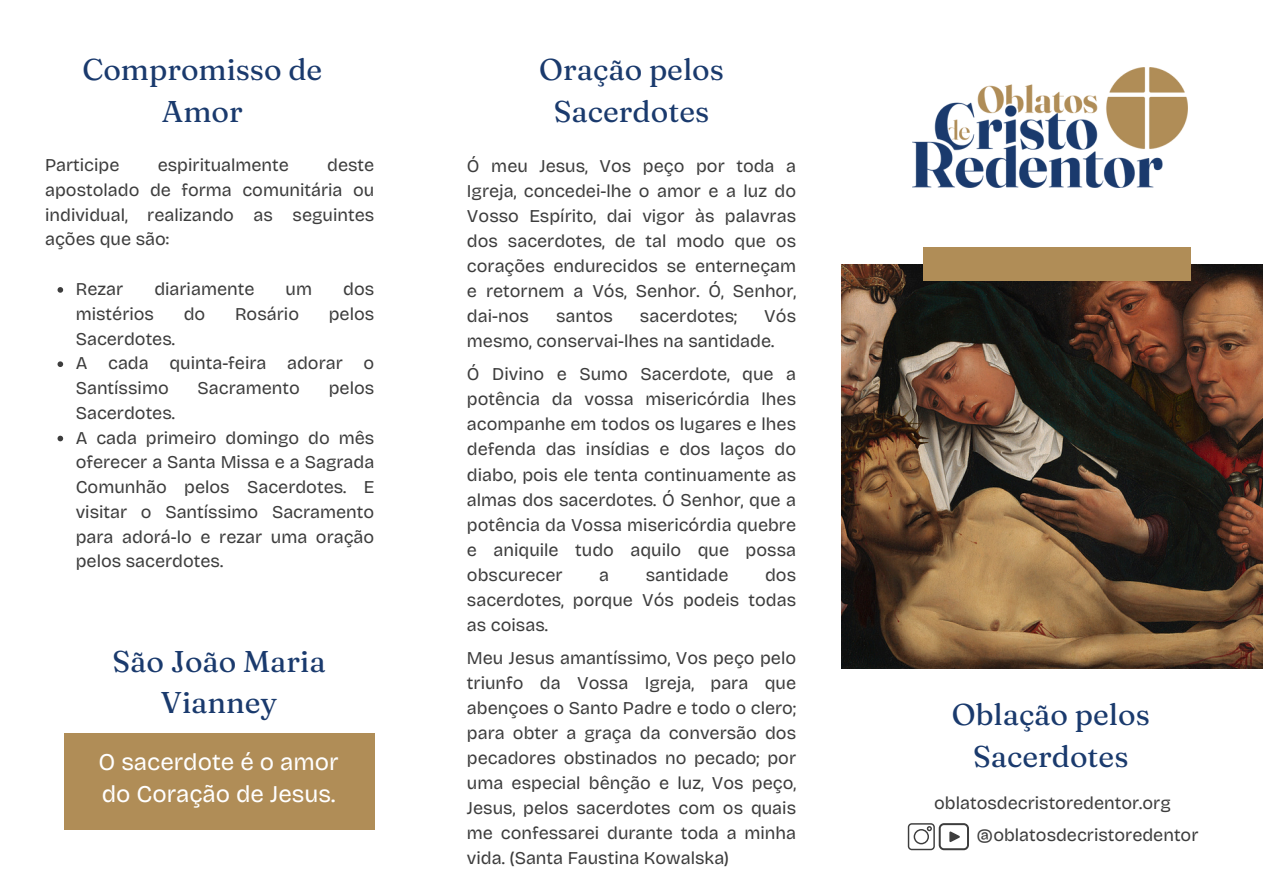
<style>
.page{position:relative;width:1263px;height:894px;background:#fff}
.page>*{position:absolute;margin:0;border:0;box-sizing:border-box;transform-origin:0 0}
.t1{font:30px/41.7px "Fraunces 9 pt";color:#1a3a6d;text-align:center}
.t2{font:24px/32.7px "Bricolage Grotesque";color:#fff}
.t3{font:18px/25px "Bricolage Grotesque";color:#3d3d3d;text-align:justify}
</style>
<div class="page">
<img style="left:842px;top:264px;width:421px;height:404px">
<div style="left:923px;top:247px;width:268px;height:34px;background:#b08d57"></div>
<svg style="left:908px;top:823px;width:61px;height:26px"></svg>
<div style="left:64px;top:733px;width:310px;height:96px;background:#b08d57"></div>
<svg style="left:58px;top:287px;width:5px;height:5px"></svg>
<svg style="left:58px;top:361px;width:5px;height:6px"></svg>
<svg style="left:58px;top:435px;width:5px;height:6px"></svg>
<img style="left:912px;top:68px;width:275px;height:119px">
<p class="t1" style="left:82px;top:49px;width:241px">Compromisso de<br>Amor</p>
<p class="t3" style="left:45px;top:153px;width:76px">Participe</p>
<p class="t3" style="left:158px;top:153px;width:133px">espiritualmente</p>
<p class="t3" style="left:45px;top:153px;width:331px;text-indent:282px">deste apostolado de forma comunitária ou individual, realizando as seguintes ações que são:</p>
<h1 class="t3" style="left:76px;top:276px;width:49px">Rezar</h1>
<h1 class="t3" style="left:154px;top:276px;width:102px">diariamente</h1>
<h1 class="t3" style="left:286px;top:276px;width:28px">um</h1>
<h1 class="t3" style="left:343px;top:276px;width:33px">dos</h1>
<h1 class="t3" style="left:76px;top:301px;width:80px">mistérios</h1>
<h1 class="t3" style="left:184px;top:301px;width:23px">do</h1>
<h1 class="t3" style="left:235px;top:301px;width:66px">Rosário</h1>
<h1 class="t3" style="left:329px;top:301px;width:47px">pelos</h1>
<h1 class="t3" style="left:76px;top:326px;width:101px">Sacerdotes.</h1>
<h2 class="t3" style="left:76px;top:351px;width:300px">A cada quinta-feira adorar o<br>Santíssimo</h2>
<h2 class="t3" style="left:198px;top:375px;width:104px">Sacramento</h2>
<h2 class="t3" style="left:329px;top:375px;width:47px">pelos</h2>
<h2 class="t3" style="left:76px;top:400px;width:101px">Sacerdotes.</h2>
<h1 class="t3" style="left:76px;top:425px;width:300px">A cada primeiro domingo do mês oferecer a Santa Missa e a Sagrada Comunhão pelos Sacerdotes. E visitar o Santíssimo Sacramento para adorá-lo e rezar uma oração pelos sacerdotes.</h1>
<p class="t1" style="left:113px;top:639px;width:215px">São João Maria<br>Vianney</p>
<p class="t2" style="left:98px;top:745px;width:242px">O sacerdote é o amor do Coração de Jesus.</p>
<h1 class="t1" style="left:539px;top:49px;width:186px">Oração pelos<br>Sacerdotes</h1>
<p class="t3" style="left:467px;top:154px;width:331px">Ó meu Jesus, Vos peço por toda a Igreja, concedei-lhe o amor e a luz do Vosso Espírito, dai vigor às palavras dos sacerdotes, de tal modo que os corações endurecidos se enterneçam e retornem a Vós, Senhor. Ó, Senhor, dai-nos</p>
<p class="t3" style="left:467px;top:304px;width:331px;text-indent:297px">Vós mesmo, conservai-lhes na santidade.</p>
<p class="t3" style="left:467px;top:362px;width:331px">Ó Divino e Sumo Sacerdote, que a potência da vossa misericórdia lhes acompanhe em todos os lugares e lhes defenda das insídias e dos laços do diabo, pois ele tenta continuamente as almas dos sacerdotes. Ó Senhor, que a potência da Vossa misericórdia quebre e aniquile tudo aquilo que possa obscurecer</p>
<p class="t3" style="left:556px;top:304px;width:58px">santos</p>
<p class="t3" style="left:640px;top:304px;width:99px">sacerdotes;</p>
<p class="t3" style="left:599px;top:562px;width:11px">a</p>
<p class="t3" style="left:646px;top:562px;width:84px">santidade</p>
<p class="t3" style="left:467px;top:562px;width:331px;text-indent:298px">dos sacerdotes, porque Vós podeis todas as coisas.</p>
<p class="t3" style="left:467px;top:645px;width:331px">Meu Jesus amantíssimo, Vos peço pelo triunfo da Vossa Igreja, para que abençoes o Santo Padre e todo o clero; para obter a graça da conversão dos pecadores obstinados no pecado; por uma especial bênção e luz, Vos peço, Jesus, pelos sacerdotes com os quais me confessarei durante toda a minha vida. (Santa Faustina Kowalska)</p>
<p class="t1" style="left:952px;top:693px;width:199px">Oblação pelos<br>Sacerdotes</p>
<p class="t3" style="left:934px;top:790px;width:238px">oblatosdecristoredentor.org</p>
<p class="t3" style="left:977px;top:822px;width:223px">@oblatosdecristoredentor</p>
</div>
